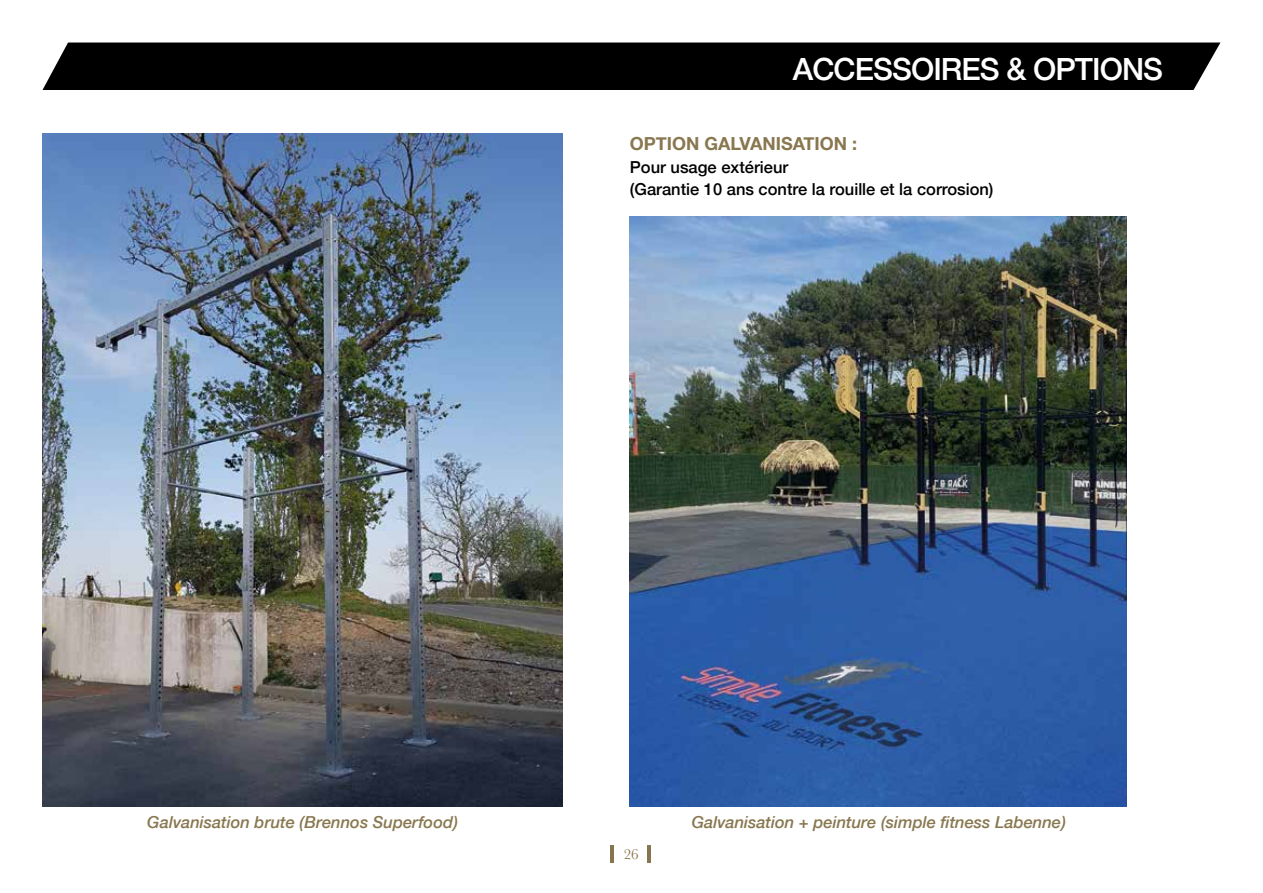
<style>
.page{position:relative;width:1263px;height:893px;background:#fff}
.page>*{position:absolute;margin:0;border:0;box-sizing:border-box;transform-origin:0 0}
.t1{font:500 30.6px "Helvetica Neue";letter-spacing:-.03em;color:#fff}
.t2{font:700 18px "Helvetica Neue";color:#88774f}
.t3{font:italic 500 16.5px "Helvetica Neue";color:#88774f}
.t4{font:500 16.5px/22.5px "Helvetica Neue";color:#000}
.t5{font:15px "Baskerville";color:#88774f}
</style>
<div class="page">
<hr style="left:610px;top:846px;width:4px;height:17px;background:#86754e">
<hr style="left:647px;top:846px;width:3px;height:17px;background:#86754e">
<div style="left:43px;top:43px;width:1177px;height:47px;background:#000"></div>
<img style="left:43px;top:133px;width:520px;height:673px">
<img style="left:630px;top:216px;width:496px;height:590px">
<h1 class="t1" style="left:793px;top:44px;width:372px">ACCESSOIRES &amp; OPTIONS</h1>
<p class="t2" style="left:630px;top:130px;width:229px">OPTION GALVANISATION :</p>
<p class="t4" style="left:630px;top:154px;width:365px">Pour usage extérieur<br>(Garantie 10 ans contre la rouille et la corrosion)</p>
<p class="t3" style="left:147px;top:808px;width:312px">Galvanisation brute (Brennos Superfood)</p>
<p class="t3" style="left:692px;top:808px;width:376px">Galvanisation + peinture (simple fitness Labenne)</p>
<p class="t5" style="left:624px;top:844px;width:16px">26</p>
</div>
